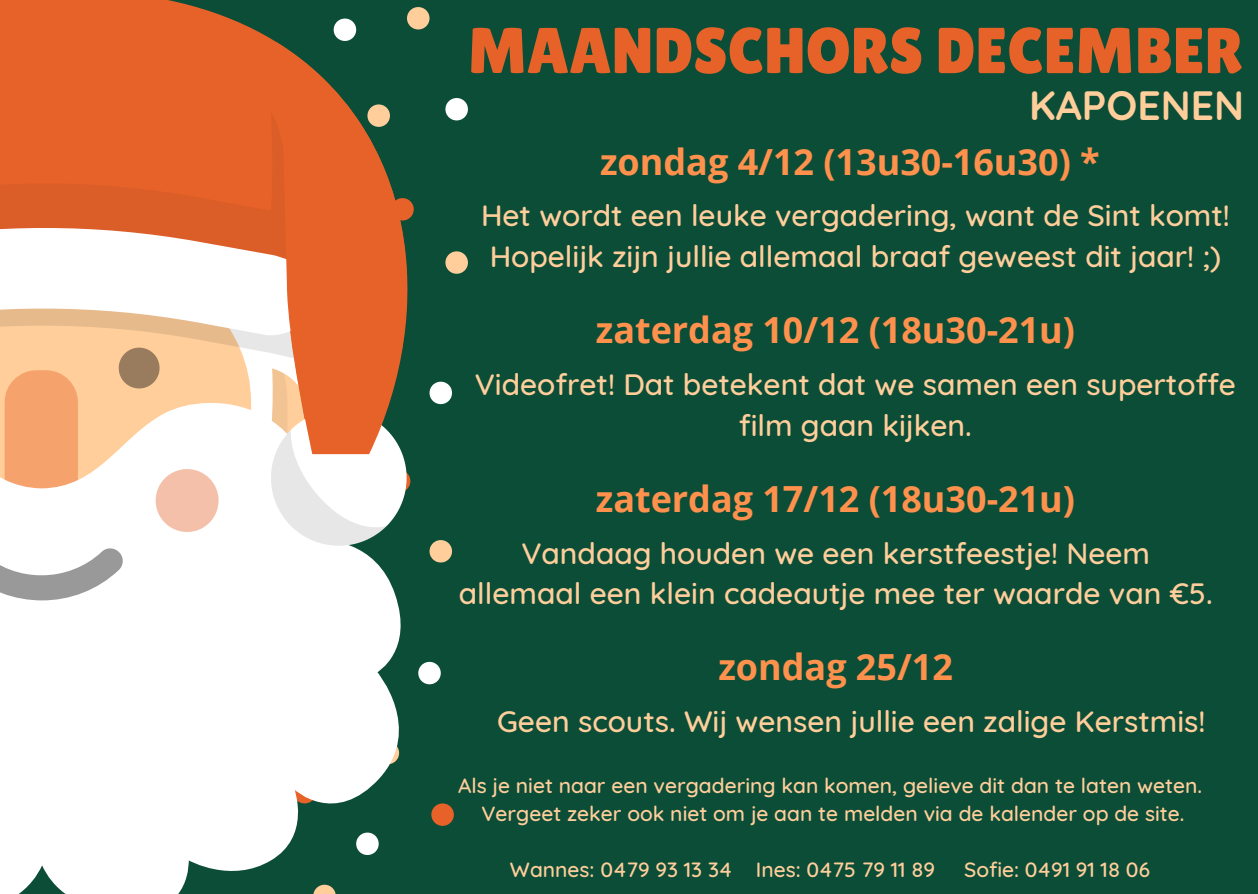
<style>
.page{position:relative;width:1258px;height:894px;background:#fff}
.page>*{position:absolute;margin:0;border:0;box-sizing:border-box;transform-origin:0 0}
.t1{font:64.8px "Lilita One";color:#e66229}
.t2{font:700 40.8px "Quicksand";color:#ffce9b}
.t3{font:700 36px "Open Sans";color:#ff914d}
.t4{font:500 30px/40.5px "Quicksand";color:#ffce9b;text-align:center}
.t5{font:500 21px/27.9px "Quicksand";color:#ffce9b;text-align:center}
</style>
<div class="page">
<div style="left:0;top:0;width:1258px;height:893px;background:#0b4d37"></div>
<svg style="left:429px;top:381px;width:23px;height:23px"></svg>
<svg style="left:445px;top:98px;width:23px;height:22px"></svg>
<svg style="left:418px;top:661px;width:23px;height:23px"></svg>
<svg style="left:431px;top:803px;width:23px;height:22px"></svg>
<svg style="left:429px;top:540px;width:23px;height:22px"></svg>
<svg style="left:445px;top:251px;width:23px;height:23px"></svg>
<svg style="left:407px;top:7px;width:22px;height:22px"></svg>
<svg style="left:0;top:0;width:357px;height:111px;background:#c6602d"></svg>
<svg style="left:0;top:621px;width:401px;height:272px;background:#dde6e3"></svg>
<div style="left:0;top:111px;width:276px;height:71px;background:#e66229"></div>
<svg style="left:0;top:182px;width:414px;height:439px;background:#ecd4c2"></svg>
<svg style="left:276px;top:42px;width:131px;height:412px;fill:#e66229"></svg>
<h1 class="t1" style="left:468px;top:13px;width:776px">MAANDSCHORS DECEMBER</h1>
<h2 class="t2" style="left:1029px;top:79px;width:216px">KAPOENEN</h2>
<p class="t3" style="left:600px;top:136px;width:501px">zondag 4/12 (13u30-16u30) *</p>
<p class="t4" style="left:481px;top:194px;width:750px;text-align:left">Het wordt een leuke vergadering, want de Sint komt!<br>Hopelijk zijn jullie allemaal braaf geweest dit jaar! ;)</p>
<p class="t3" style="left:596px;top:305px;width:481px">zaterdag 10/12 (18u30-21u)</p>
<p class="t4" style="left:475px;top:363px;width:763px">Videofret! Dat betekent dat we samen een supertoffe film gaan kijken.</p>
<p class="t3" style="left:596px;top:473px;width:481px">zaterdag 17/12 (18u30-21u)</p>
<p class="t4" style="left:459px;top:532px;width:755px">Vandaag houden we een kerstfeestje! Neem allemaal een klein cadeautje mee ter waarde van €5.</p>
<p class="t3" style="left:718px;top:641px;width:236px">zondag 25/12</p>
<p class="t4" style="left:497px;top:700px;width:710px">Geen scouts. Wij wensen jullie een zalige Kerstmis!</p>
<p class="t5" style="left:458px;top:771px;width:746px">Als je niet naar een vergadering kan komen, gelieve dit dan te laten weten.<br>Vergeet zeker ook niet om je aan te melden via de kalender op de site.</p>
<p class="t5" style="left:510px;top:855px;width:427px">Wannes: 0479 93 13 34 Ines: 0475 79 11 89</p>
<p class="t5" style="left:964px;top:855px;width:187px">Sofie: 0491 91 18 06</p>
</div>
